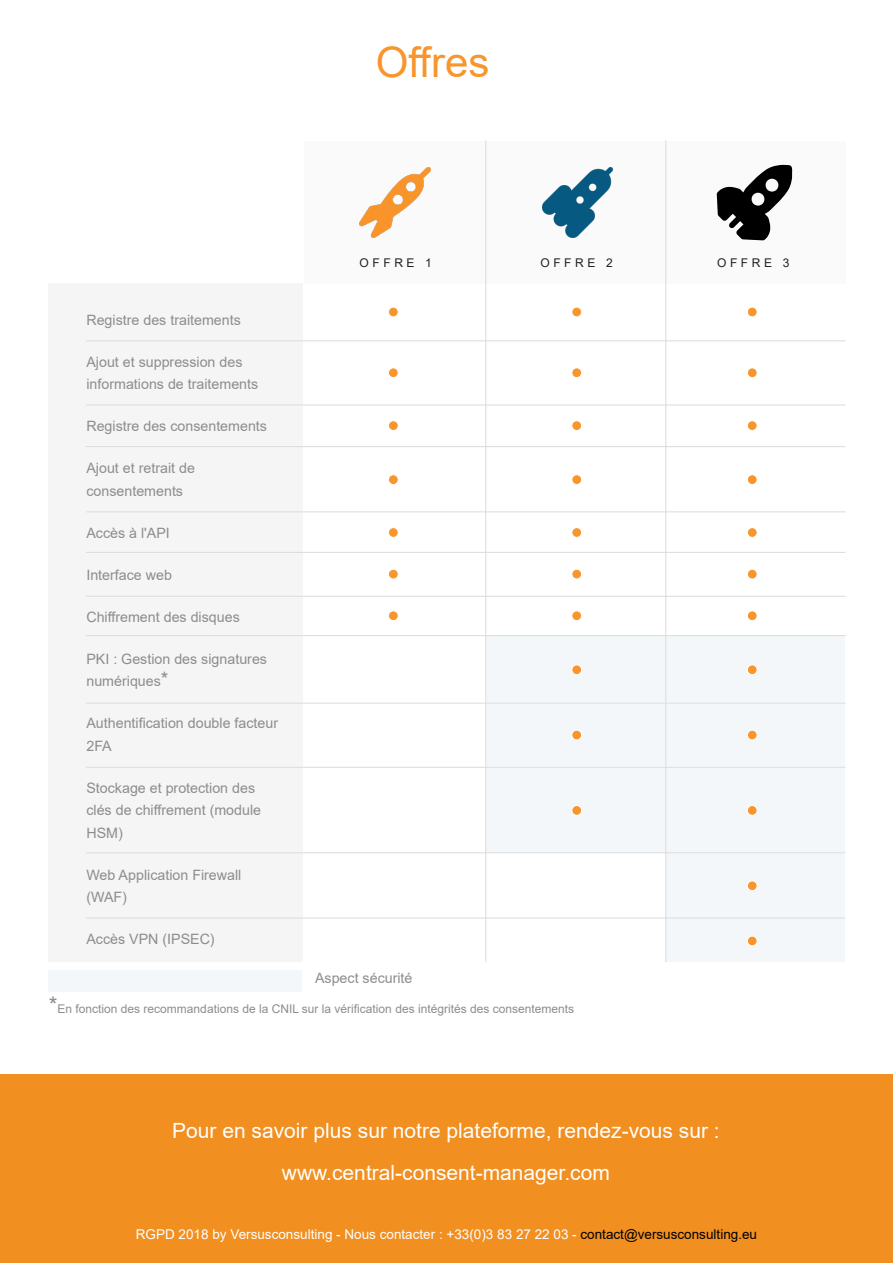
<style>
.page{position:relative;width:893px;height:1263px;background:#fff}
.page>*{position:absolute;margin:0;border:0;box-sizing:border-box;transform-origin:0 0}
.t1{font:42px "Arial";color:#f8952c}
.t2{font:21px/42px "Arial";color:#fff;text-align:center}
.t3{font:14.25px/22.5px "Arial";color:#8b8d8e}
.t4{font:13.5px "Arial";color:#fff}
.t5{font:12px "Arial";color:#8b8d8e}
.t6{font:12px "Arial";letter-spacing:.3em;color:#222}
.s1{font-size:19.5px}
.s2{font-size:22.5px}
.s3{color:#000}
</style>
<div class="page">
<div style="left:485px;top:635px;width:361px;height:68px;background:#f3f7f9"></div>
<div style="left:304px;top:141px;width:541px;height:142px;background:#fafafa"></div>
<div style="left:48px;top:283px;width:254px;height:748px;background:#f5f5f5"></div>
<div style="left:485px;top:703px;width:361px;height:65px;background:#f3f7f9"></div>
<div style="left:485px;top:767px;width:361px;height:86px;background:#f3f7f9"></div>
<div style="left:665px;top:852px;width:181px;height:180px;background:#f3f7f9;border:1px solid #fff"></div>
<svg style="left:717px;top:165px;width:75px;height:75px"></svg>
<img style="left:542px;top:167px;width:70px;height:71px">
<img style="left:360px;top:167px;width:70px;height:71px">
<hr style="left:86px;top:340px;width:759px;height:1px;background:#dbdbdb">
<hr style="left:485px;top:141px;width:1px;height:890px;background:#dbdbdb">
<hr style="left:665px;top:141px;width:1px;height:890px;background:#dbdbdb">
<hr style="left:86px;top:405px;width:759px;height:1px;background:#dbdbdb">
<hr style="left:86px;top:446px;width:759px;height:1px;background:#dbdbdb">
<hr style="left:86px;top:511px;width:759px;height:1px;background:#dbdbdb">
<hr style="left:86px;top:552px;width:759px;height:1px;background:#dbdbdb">
<hr style="left:86px;top:596px;width:759px;height:1px;background:#dbdbdb">
<hr style="left:86px;top:635px;width:759px;height:1px;background:#dbdbdb">
<hr style="left:86px;top:703px;width:759px;height:1px;background:#dbdbdb">
<hr style="left:86px;top:767px;width:759px;height:1px;background:#dbdbdb">
<hr style="left:86px;top:852px;width:759px;height:1px;background:#dbdbdb">
<hr style="left:86px;top:918px;width:759px;height:1px;background:#dbdbdb">
<div style="left:388px;top:307px;width:11px;height:10px;background:#f8952c;border:1px solid #fff;border-radius:50%"></div>
<div style="left:388px;top:367px;width:11px;height:11px;background:#f8952c;border:1px solid #fff;border-radius:50%"></div>
<div style="left:388px;top:420px;width:11px;height:11px;background:#f8952c;border:1px solid #fff;border-radius:50%"></div>
<div style="left:388px;top:474px;width:11px;height:11px;background:#f8952c;border:1px solid #fff;border-radius:50%"></div>
<div style="left:388px;top:527px;width:11px;height:11px;background:#f8952c;border:1px solid #fff;border-radius:50%"></div>
<div style="left:388px;top:569px;width:11px;height:10px;background:#f8952c;border:1px solid #fff;border-radius:50%"></div>
<div style="left:388px;top:610px;width:11px;height:11px;background:#f8952c;border:1px solid #fff;border-radius:50%"></div>
<div style="left:571px;top:307px;width:11px;height:10px;background:#f8952c;border:1px solid #fff;border-radius:50%"></div>
<div style="left:571px;top:367px;width:11px;height:11px;background:#f8952c;border:1px solid #fff;border-radius:50%"></div>
<div style="left:571px;top:420px;width:11px;height:11px;background:#f8952c;border:1px solid #fff;border-radius:50%"></div>
<div style="left:571px;top:474px;width:11px;height:11px;background:#f8952c;border:1px solid #fff;border-radius:50%"></div>
<div style="left:571px;top:527px;width:11px;height:11px;background:#f8952c;border:1px solid #fff;border-radius:50%"></div>
<div style="left:571px;top:569px;width:11px;height:10px;background:#f8952c;border:1px solid #fff;border-radius:50%"></div>
<div style="left:571px;top:610px;width:11px;height:11px;background:#f8952c;border:1px solid #fff;border-radius:50%"></div>
<div style="left:571px;top:664px;width:11px;height:11px;background:#f8952c;border:1px solid #fff;border-radius:50%"></div>
<div style="left:571px;top:730px;width:11px;height:10px;background:#f8952c;border:1px solid #fff;border-radius:50%"></div>
<div style="left:571px;top:805px;width:11px;height:11px;background:#f8952c;border:1px solid #fff;border-radius:50%"></div>
<div style="left:747px;top:307px;width:10px;height:10px;background:#f8952c;border:1px solid #fff;border-radius:50%"></div>
<div style="left:747px;top:367px;width:10px;height:11px;background:#f8952c;border:1px solid #fff;border-radius:50%"></div>
<div style="left:747px;top:420px;width:10px;height:11px;background:#f8952c;border:1px solid #fff;border-radius:50%"></div>
<div style="left:0;top:1074px;width:893px;height:189px;background:#f18f20"></div>
<div style="left:747px;top:474px;width:10px;height:11px;background:#f8952c;border:1px solid #fff;border-radius:50%"></div>
<div style="left:747px;top:527px;width:10px;height:11px;background:#f8952c;border:1px solid #fff;border-radius:50%"></div>
<div style="left:747px;top:569px;width:10px;height:10px;background:#f8952c;border:1px solid #fff;border-radius:50%"></div>
<div style="left:747px;top:610px;width:10px;height:11px;background:#f8952c;border:1px solid #fff;border-radius:50%"></div>
<div style="left:747px;top:664px;width:10px;height:11px;background:#f8952c;border:1px solid #fff;border-radius:50%"></div>
<div style="left:747px;top:730px;width:10px;height:10px;background:#f8952c;border:1px solid #fff;border-radius:50%"></div>
<div style="left:747px;top:805px;width:10px;height:11px;background:#f8952c;border:1px solid #fff;border-radius:50%"></div>
<div style="left:747px;top:880px;width:10px;height:11px;background:#f8952c;border:1px solid #fff;border-radius:50%"></div>
<div style="left:747px;top:936px;width:10px;height:10px;background:#f8952c;border:1px solid #fff;border-radius:50%"></div>
<div style="left:47px;top:962px;width:806px;height:80px;background:#fff"></div>
<div style="left:47px;top:969px;width:256px;height:24px;background:#f3f7f9;border:1px solid #fff"></div>
<h1 class="t1" style="left:376px;top:46px;width:115px">Offres</h1>
<p class="t3" style="left:86px;top:310px;width:156px">Registre des traitements</p>
<p class="t3" style="left:86px;top:352px;width:173px">Ajout et suppression des informations de traitements</p>
<p class="t3" style="left:86px;top:416px;width:182px">Registre des consentements</p>
<p class="t3" style="left:86px;top:458px;width:110px">Ajout et retrait de consentements</p>
<p class="t3" style="left:86px;top:523px;width:85px">Accès à l'API</p>
<p class="t3" style="left:86px;top:565px;width:87px">Interface web</p>
<p class="t3" style="left:86px;top:607px;width:155px">Chiffrement des disques</p>
<p class="t3" style="left:86px;top:649px;width:182px">PKI : Gestion des signatures numériques<span class="s1">*</span></p>
<p class="t3" style="left:86px;top:713px;width:193px">Authentification double facteur<br>2FA</p>
<p class="t3" style="left:86px;top:778px;width:176px">Stockage et protection des clés de chiffrement (module<br>HSM)</p>
<p class="t3" style="left:86px;top:865px;width:156px">Web Application Firewall (WAF)</p>
<p class="t3" style="left:86px;top:929px;width:130px">Accès VPN (IPSEC)</p>
<p class="t6" style="left:360px;top:258px;width:74px">OFFRE 1</p>
<p class="t6" style="left:540px;top:258px;width:74px">OFFRE 2</p>
<p class="t6" style="left:717px;top:258px;width:74px">OFFRE 3</p>
<p class="t3" style="left:315px;top:968px;width:99px">Aspect sécurité</p>
<p class="t5" style="left:49px;top:1004px;width:527px"><span class="s2">*</span>En fonction des recommandations de la CNIL sur la vérification des intégrités des consentements</p>
<h2 class="t2" style="left:172px;top:1111px;width:549px">Pour en savoir plus sur notre plateforme, rendez-vous sur : www.central-consent-manager.com</h2>
<p class="t4" style="left:136px;top:1229px;width:623px">RGPD 2018 by Versusconsulting - Nous contacter : +33(0)3 83 27 22 03 - <span class="s3">contact@versusconsulting.eu</span></p>
</div>
